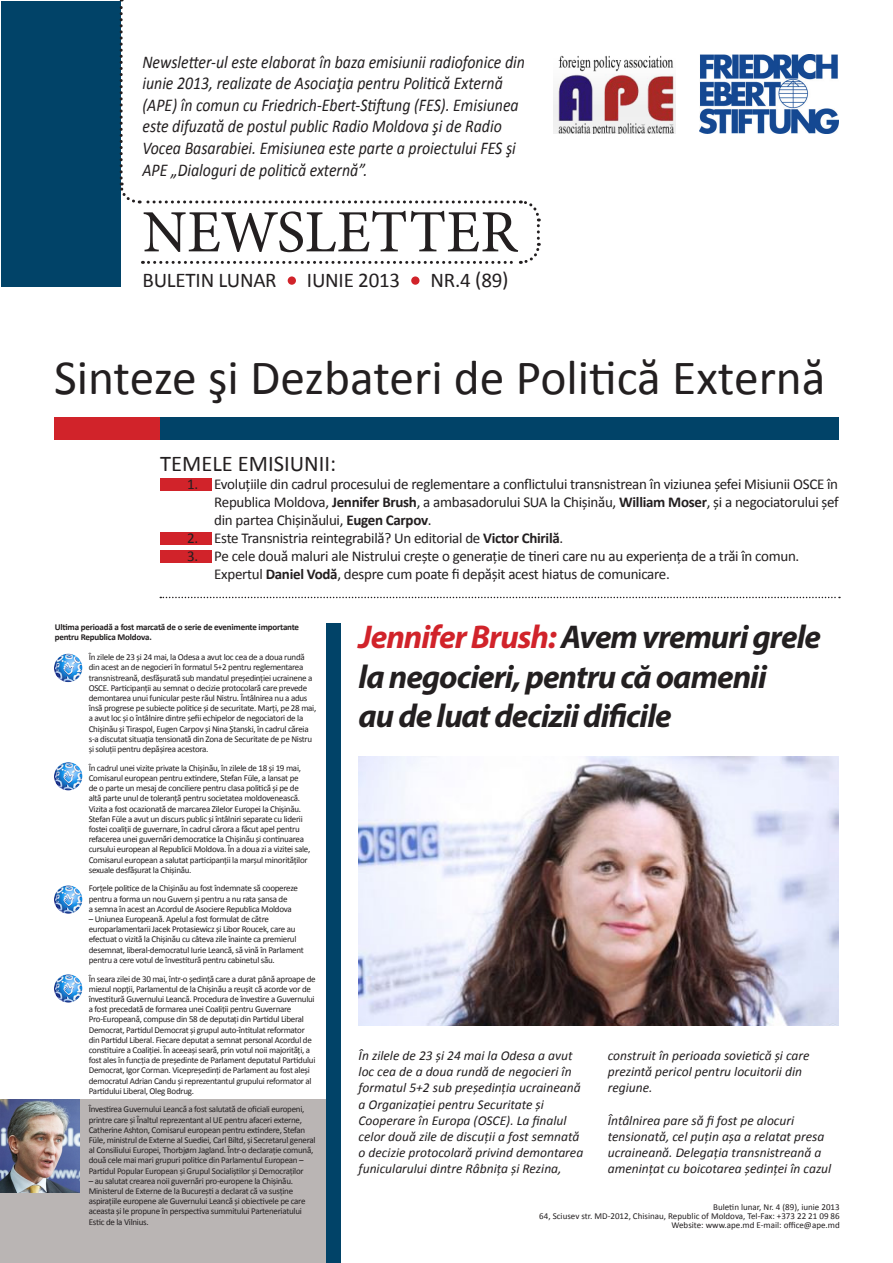
<style>
.page{position:relative;width:893px;height:1263px;background:#fff}
.page>*{position:absolute;margin:0;border:0;box-sizing:border-box;transform-origin:0 0}
.t1{font:60px "Minion Pro";color:#231f20}
.Обычный{font:49.5px "Calibri";color:#231f20}
.t2{font:italic 700 33px/39.6px "Myriad Pro";letter-spacing:-.03em;color:#231f20}
.Обычный-2{font:22.5px "Calibri";color:#231f20}
.Обычный-3{font:21px "Calibri";letter-spacing:-.01em;color:#231f20}
.t3{font:italic 18px/21.6px "Calibri";color:#231f20;scale:.88 1}
.t4{font:15px/18px "Calibri";letter-spacing:-.02em;color:#231f20;text-align:justify}
.texte{font:italic 13.5px/16.2px "Calibri";color:#231f20}
.Обычный-4{font:9px/10.2px "Calibri";letter-spacing:-.03em;color:#231f20}
.Обычный-5{font:9px "Calibri";color:#231f20}
.t5{font:700 9px/10.2px "Calibri";letter-spacing:-.02em;color:#231f20}
.s1{font-weight:700}
.s2{color:#d1232a}
</style>
<div class="page">
<div style="left:0;top:1099px;width:334px;height:164px;background:#bab5b4"></div>
<div style="left:54px;top:417px;width:679px;height:23px;background:#d1232a"></div>
<div style="left:160px;top:478px;width:52px;height:12px;background:#d1232a"></div>
<div style="left:160px;top:532px;width:52px;height:12px;background:#d1232a"></div>
<div style="left:160px;top:550px;width:52px;height:12px;background:#d1232a"></div>
<div style="left:1px;top:1px;width:119px;height:285px;background:#014368"></div>
<div style="left:160px;top:417px;width:679px;height:23px;background:#014368"></div>
<div style="left:287px;top:275px;width:10px;height:11px;background:#d1232a;border-radius:50%"></div>
<div style="left:286px;top:274px;width:12px;height:13px;border:2px solid #fff;border-radius:50%"></div>
<div style="left:410px;top:275px;width:11px;height:11px;background:#d1232a;border-radius:50%"></div>
<div style="left:409px;top:274px;width:13px;height:13px;border:2px solid #fff;border-radius:50%"></div>
<img style="left:700px;top:54px;width:139px;height:80px">
<img style="left:553px;top:55px;width:123px;height:79px">
<svg style="left:119px;top:0;width:422px;height:265px"></svg>
<svg style="left:160px;top:597px;width:680px;height:1px"></svg>
<div style="left:326px;top:623px;width:15px;height:640px;background:#014368"></div>
<img style="left:54px;top:654px;width:28px;height:28px;border-radius:14px">
<img style="left:54px;top:762px;width:28px;height:28px;border-radius:14px">
<img style="left:54px;top:885px;width:28px;height:29px;border-radius:14px">
<img style="left:54px;top:974px;width:28px;height:28px;border-radius:14px">
<img style="left:359px;top:756px;width:480px;height:269px">
<img style="left:0;top:1099px;width:79px;height:94px">
<p class="t3" style="left:142px;top:50px;width:436px">Newsletter-ul este elaborat în baza emisiunii radiofonice din iunie 2013, realizate de Asociaţia pentru Politică Externă (APE) în comun cu Friedrich-Ebert-Stiftung (FES). Emisiunea este difuzată de postul public Radio Moldova şi de Radio Vocea Basarabiei. Emisiunea este parte a proiectului FES şi APE „Dialoguri de politică externă”.</p>
<p class="t1" style="left:142px;top:192px;width:377px">NEWSLETTER</p>
<p class="Обычный-3" style="left:142px;top:267px;width:136px">BULETIN LUNAR</p>
<p class="Обычный-3" style="left:307px;top:267px;width:95px">IUNIE 2013</p>
<p class="Обычный-3" style="left:430px;top:267px;width:80px">NR.4 (89)</p>
<p class="Обычный" style="left:54px;top:347px;width:773px">Sinteze şi Dezbateri de Politică Externă</p>
<p class="Обычный-2" style="left:160px;top:450px;width:177px">TEMELE EMISIUNII:</p>
<p class="t4" style="left:214px;top:475px;width:626px;text-indent:-27px">1. Evoluțiile din cadrul procesului de reglementare a conflictului transnistrean în viziunea șefei Misiunii OSCE în Republica Moldova, <span class="s1">Jennifer Brush</span>, a ambasadorului SUA la Chișinău, <span class="s1">William Moser</span>, și a negociatorului șef din partea Chișinăului, <span class="s1">Eugen Carpov</span>.</p>
<p class="t4" style="left:187px;top:529px;width:377px">2. Este Transnistria reintegrabilă? Un editorial de <span class="s1">Victor Chirilă</span>.</p>
<p class="t4" style="left:214px;top:547px;width:587px;text-indent:-27px">3. Pe cele două maluri ale Nistrului crește o generație de tineri care nu au experiența de a trăi în comun.<br>Expertul <span class="s1">Daniel Vodă</span>, despre cum poate fi depășit acest hiatus de comunicare.</p>
<p class="t5" style="left:55px;top:621px;width:246px">Ultima perioadă a fost marcată de o serie de evenimente importante pentru Republica Moldova.</p>
<p class="Обычный-4" style="left:89px;top:652px;width:229px">În zilele de 23 și 24 mai, la Odesa a avut loc cea de a doua rundă din acest an de negocieri în formatul 5+2 pentru reglementarea transnistreană, desfășurată sub mandatul președinției ucrainene a OSCE. Participanții au semnat o decizie protocolară care prevede demontarea unui funicular peste răul Nistru. Întâlnirea nu a adus însă progrese pe subiecte politice și de securitate. Marți, pe 28 mai, a avut loc și o întâlnire dintre șefii echipelor de negociatori de la Chișinău și Tiraspol, Eugen Carpov și Nina Ștanski, în cadrul căreia s-a discutat situația tensionată din Zona de Securitate de pe Nistru și soluții pentru depășirea acestora.</p>
<p class="Обычный-4" style="left:89px;top:762px;width:223px">În cadrul unei vizite private la Chișinău, în zilele de 18 și 19 mai, Comisarul european pentru extindere, Stefan Füle, a lansat pe<br>de o parte un mesaj de conciliere pentru clasa politică și pe de altă parte unul de toleranță pentru societatea moldovenească.<br>Vizita a fost ocazionată de marcarea Zilelor Europei la Chișinău.<br>Stefan Füle a avut un discurs public și întâlniri separate cu liderii fostei coaliții de guvernare, în cadrul cărora a făcut apel pentru refacerea unei guvernări democratice la Chișinău și continuarea cursului european al Republicii Moldova. În a doua zi a vizitei sale, Comisarul european a salutat participanții la marșul minorităților sexuale desfășurat la Chișinău.</p>
<p class="Обычный-4" style="left:89px;top:883px;width:211px">Forţele politice de la Chişinău au fost îndemnate să coopereze pentru a forma un nou Guvern şi pentru a nu rata şansa de<br>a semna în acest an Acordul de Asociere Republica Moldova</p>
<p class="Обычный-4" style="left:89px;top:913px;width:217px">– Uniunea Europeană. Apelul a fost formulat de către europarlamentarii Jacek Protasiewicz şi Libor Roucek, care au efectuat o vizită la Chișinău cu câteva zile înainte ca premierul desemnat, liberal-democratul Iurie Leancă, să vină în Parlament pentru a cere votul de învestitură pentru cabinetul său.</p>
<p class="Обычный-4" style="left:89px;top:973px;width:228px">În seara zilei de 30 mai, într-o ședință care a durat până aproape de miezul nopții, Parlamentul de la Chișinău a reușit că acorde vor de învestitură Guvernului Leancă. Procedura de învestire a Guvernului a fost precedată de formarea unei Coaliții pentru Guvernare Pro-Europeană, compuse din 58 de deputați din Partidul Liberal Democrat, Partidul Democrat și grupul auto-întitulat reformator din Partidul Liberal. Fiecare deputat a semnat personal Acordul de constituire a Coaliției. În aceeași seară, prin votul noii majorități, a fost ales în funcția de președinte de Parlament deputatul Partidului Democrat, Igor Corman. Vicepreședinți de Parlament au fost aleși democratul Adrian Candu și reprezentantul grupului reformator al Partidului Liberal, Oleg Bodrug.</p>
<p class="Обычный-4" style="left:89px;top:1104px;width:228px">Învestirea Guvernului Leancă a fost salutată de oficiali europeni, printre care și Înaltul reprezentant al UE pentru afaceri externe, Catherine Ashton, Comisarul european pentru extindere, Stefan Füle, ministrul de Externe al Suediei, Carl Biltd, și Secretarul general al Consiliului Europei, Thorbjørn Jagland. Într-o declarație comună, două cele mai mari grupuri politice din Parlamentul European – Partidul Popular European și Grupul Socialiștilor și Democraților</p>
<p class="Обычный-4" style="left:89px;top:1175px;width:218px">– au salutat crearea noii guvernări pro-europene la Chișinău.<br>Ministerul de Externe de la București a declarat că va susține aspirațiile europene ale Guvernului Leancă și obiectivele pe care aceasta și le propune în perspectiva summitului Parteneriatului Estic de la Vilnius.</p>
<p class="t2" style="left:359px;top:616px;width:464px"><span class="s2">Jennifer Brush:</span> Avem vremuri grele la negocieri, pentru că oamenii</p>
<p class="t2" style="left:359px;top:695px;width:315px">au de luat decizii dificile</p>
<p class="texte" style="left:359px;top:1047px;width:226px">În zilele de 23 și 24 mai la Odesa a avut loc cea de a doua rundă de negocieri în formatul 5+2 sub președinția ucraineană a Organizației pentru Securitate și Cooperare în Europa (OSCE). La finalul celor două zile de discuții a fost semnată o decizie protocolară privind demontarea funicularului dintre Râbnița și Rezina,</p>
<p class="texte" style="left:608px;top:1047px;width:203px">construit în perioada sovietică și care prezintă pericol pentru locuitorii din regiune.</p>
<p class="texte" style="left:608px;top:1111px;width:225px">Întâlnirea pare să fi fost pe alocuri tensionată, cel puțin așa a relatat presa ucraineană. Delegația transnistreană a amenințat cu boicotarea ședinței în cazul</p>
<p class="Обычный-5" style="left:713px;top:1201px;width:128px">Buletin lunar, Nr. 4 (89), iunie 2013</p>
<p class="Обычный-5" style="left:539px;top:1210px;width:302px">64, Sciusev str. MD-2012, Chisinau, Republic of Moldova, Tel-Fax: +373 22 21 09 86</p>
<p class="Обычный-5" style="left:671px;top:1219px;width:170px">Website: www.ape.md E-mail: office@ape.md</p>
</div>
